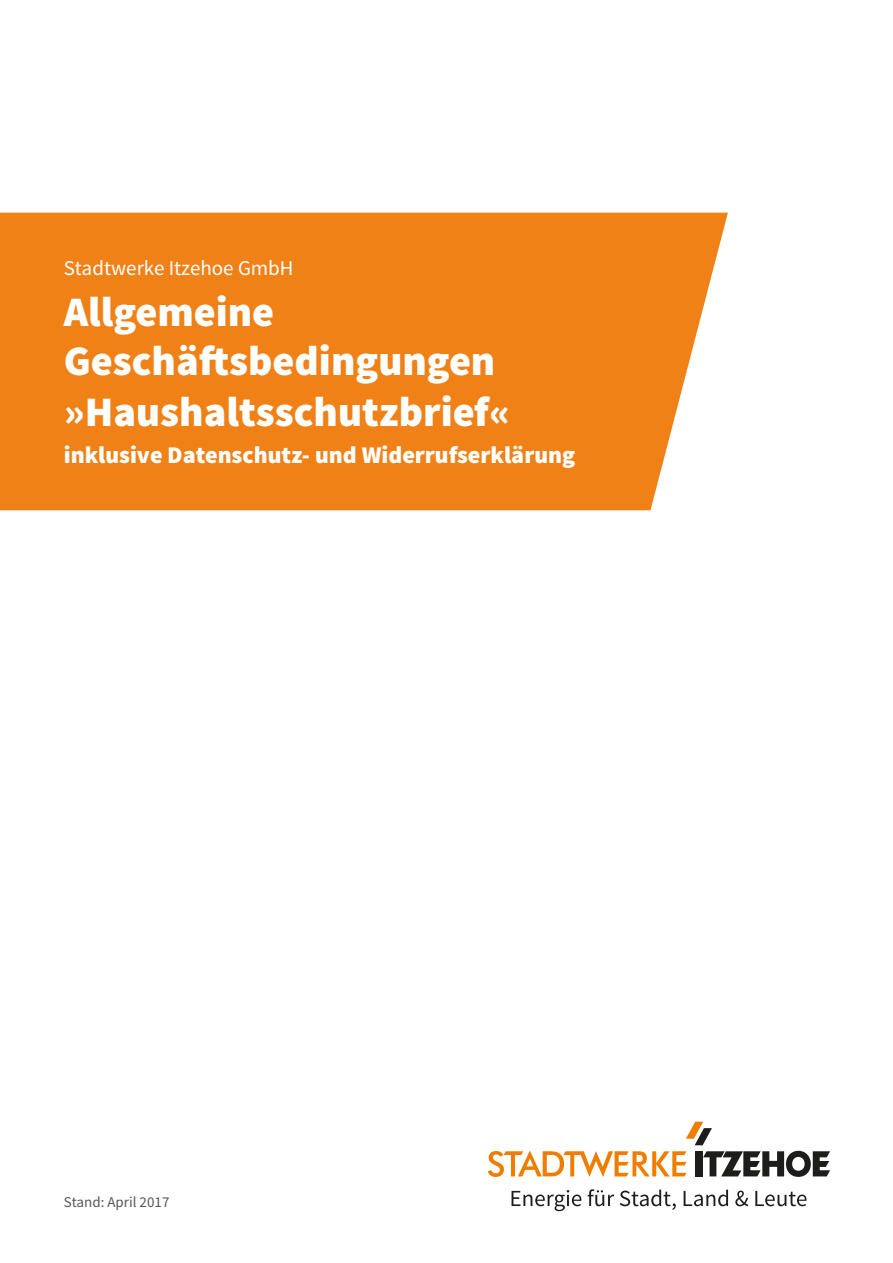
<style>
.page{position:relative;width:893px;height:1263px;background:#fff}
.page>*{position:absolute;margin:0;border:0;box-sizing:border-box;transform-origin:0 0}
.t1{font:900 42px/49.9px "Source Sans Pro";color:#fff}
.t2{font:900 24px "Source Sans Pro";color:#fff}
.t3{font:21px "Source Sans Pro";color:#fff}
.t4{font:15px "Source Sans Pro";color:#585756}
</style>
<div class="page">
<div style="left:0;top:213px;width:728px;height:297px;background:#f08117"></div>
<svg style="left:488px;top:1122px;width:342px;height:55px"></svg>
<svg style="left:512px;top:1190px;width:69px;height:21px"></svg>
<svg style="left:588px;top:1189px;width:26px;height:17px"></svg>
<svg style="left:620px;top:1189px;width:56px;height:21px"></svg>
<svg style="left:684px;top:1189px;width:44px;height:17px"></svg>
<svg style="left:735px;top:1190px;width:13px;height:16px"></svg>
<svg style="left:755px;top:1191px;width:51px;height:15px"></svg>
<p class="t3" style="left:64px;top:255px;width:231px">Stadtwerke Itzehoe GmbH</p>
<p class="t1" style="left:64px;top:289px;width:448px">Allgemeine<br>Geschäftsbedingungen »Haushaltsschutzbrief«</p>
<p class="t2" style="left:64px;top:440px;width:513px">inklusive Datenschutz- und Widerrufserklärung</p>
<p class="t4" style="left:64px;top:1192px;width:107px">Stand: April 2017</p>
</div>
